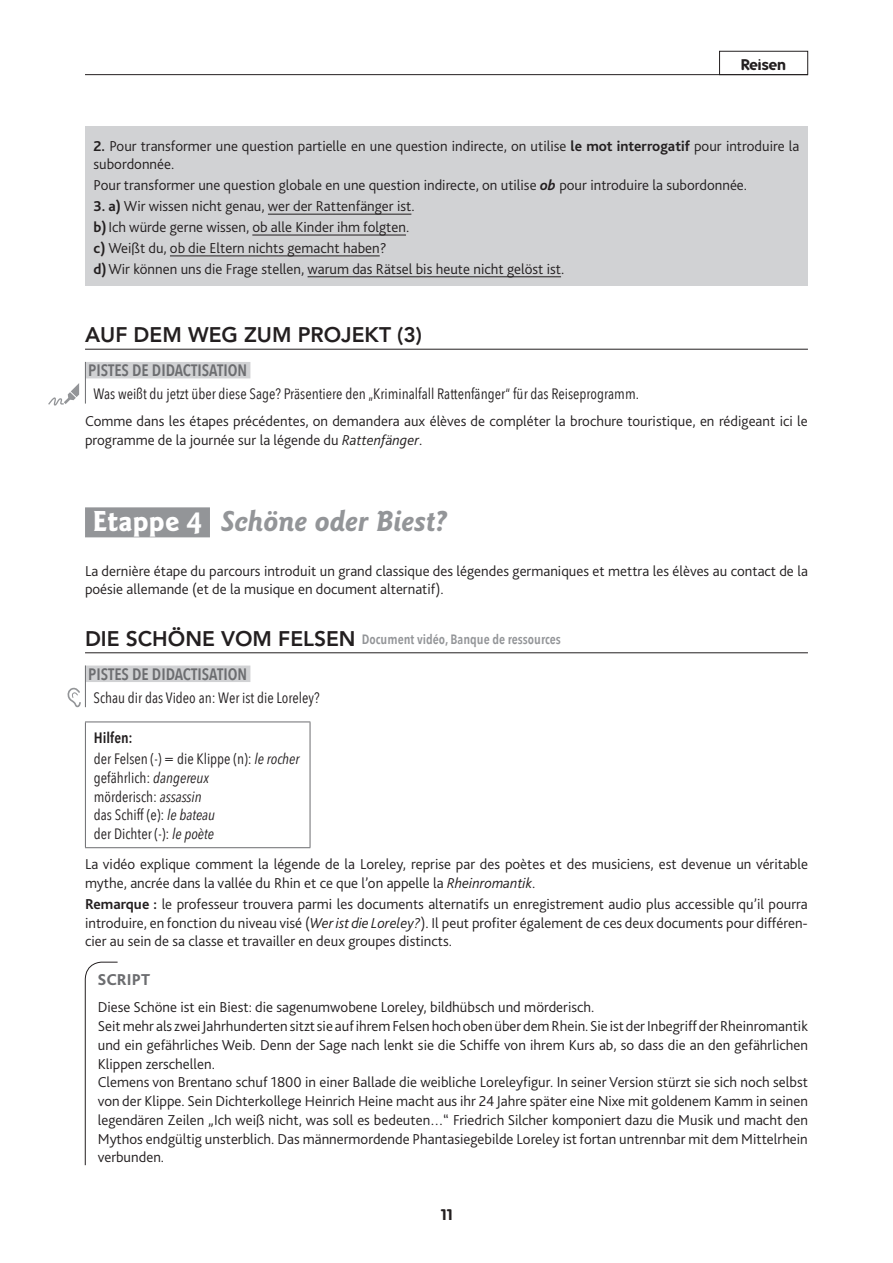
<style>
.page{position:relative;width:893px;height:1263px;background:#fff}
.page>*{position:absolute;margin:0;border:0;box-sizing:border-box;transform-origin:0 0}
.t1{font:italic 700 30px "Goudy Sans Std";color:#939598}
.t2{font:800 21px "Avenir LT Std";color:#231f20}
.t3{font:600 16.5px "Avenir Next Condensed";color:#6c6d70}
.t4{font:800 16.5px "Bliss 2";color:#6c6d70}
.t5{font:300 15px/18.8px "Bliss 2";color:#231f20}
.t6{font:15px/18.8px "Avenir Next Condensed";color:#231f20}
.t7{font:700 15px "Folks";color:#231f20}
.t8{font:600 13.5px "Avenir Next Condensed";color:#939598}
.s1{font-weight:700}
.s2{font-weight:700;font-style:italic}
.s3{font-style:italic}
.s4{font-style:normal;color:#fff}
.s5{font-family:"Avenir LT Std";font-weight:800;font-size:21px;color:#231f20}
.s6{font-weight:600}
.s7{font-family:"Avenir Next LT Pro";font-style:italic;font-stretch:condensed}
</style>
<div class="page">
<div style="left:85px;top:126px;width:723px;height:160px;background:#d1d2d4"></div>
<hr style="left:85px;top:74px;width:723px;height:1px;background:#231f20">
<hr style="left:268px;top:214px;width:143px;height:1px;background:#231f20">
<hr style="left:252px;top:235px;width:154px;height:1px;background:#231f20">
<hr style="left:170px;top:256px;width:210px;height:1px;background:#231f20">
<hr style="left:308px;top:276px;width:253px;height:1px;background:#231f20">
<hr style="left:85px;top:349px;width:723px;height:1px;background:#231f20">
<div style="left:85px;top:362px;width:165px;height:16px;background:#d1d2d4"></div>
<div style="left:85px;top:507px;width:125px;height:30px;background:#939598"></div>
<hr style="left:85px;top:652px;width:723px;height:1px;background:#231f20">
<div style="left:85px;top:665px;width:165px;height:17px;background:#d1d2d4"></div>
<hr style="left:85px;top:721px;width:225px;height:1px;background:#6c6d70">
<hr style="left:85px;top:722px;width:1px;height:125px;background:#6c6d70">
<hr style="left:310px;top:722px;width:1px;height:125px;background:#6c6d70">
<hr style="left:85px;top:847px;width:225px;height:1px;background:#6c6d70">
<hr style="left:85px;top:362px;width:1px;height:42px;background:#6c6d70">
<svg style="left:48px;top:383px;width:31px;height:23px"></svg>
<hr style="left:85px;top:665px;width:1px;height:42px;background:#6c6d70">
<svg style="left:67px;top:687px;width:14px;height:21px"></svg>
<svg style="left:85px;top:962px;width:33px;height:203px"></svg>
<div style="left:719px;top:51px;width:89px;height:24px;border:1px solid #231f20"></div>
<p class="t7" style="left:741px;top:56px;width:46px">Reisen</p>
<p class="t5" style="left:94px;top:136px;width:707px"><span class="s1">2.</span> Pour transformer une question partielle en une question indirecte, on utilise <span class="s1">le mot interrogatif</span> pour introduire la subordonnée.</p>
<p class="t5" style="left:94px;top:176px;width:655px">Pour transformer une question globale en une question indirecte, on utilise <span class="s2">ob</span> pour introduire la subordonnée.</p>
<p class="t5" style="left:94px;top:195px;width:472px;line-height:20.9px"><span class="s1">3. a)</span> Wir wissen nicht genau, wer der Rattenfänger ist.<br><span class="s1">b)</span>Ich würde gerne wissen, ob alle Kinder ihm folgten.<br><span class="s1">c)</span> Weißt du, ob die Eltern nichts gemacht haben?<br><span class="s1">d)</span>Wir können uns die Frage stellen, warum das Rätsel bis heute nicht gelöst ist.</p>
<h2 class="t2" style="left:85px;top:323px;width:339px">AUF DEM WEG ZUM PROJEKT (3)</h2>
<p class="t3" style="left:88px;top:360px;width:160px">PISTES DE DIDACTISATION</p>
<p class="t6" style="left:93px;top:385px;width:547px">Was weißt du jetzt über diese Sage? Präsentiere den „Kriminalfall Rattenfänger“ für das Reiseprogramm.</p>
<p class="t5" style="left:85px;top:412px;width:724px">Comme dans les étapes précédentes, on demandera aux élèves de compléter la brochure touristique, en rédigeant ici le programme de la journée sur la légende du <span class="s3">Rattenfänger</span>.</p>
<h1 class="t1" style="left:93px;top:504px;width:356px"><span class="s4">Etappe 4</span> Schöne oder Biest?</h1>
<p class="t5" style="left:85px;top:561px;width:724px">La dernière étape du parcours introduit un grand classique des légendes germaniques et mettra les élèves au contact de la poésie allemande (et de la musique en document alternatif).</p>
<p class="t8" style="left:85px;top:631px;width:477px"><span class="s5">DIE SCHÖNE VOM FELSEN</span> Document vidéo, Banque de ressources</p>
<p class="t3" style="left:88px;top:664px;width:160px">PISTES DE DIDACTISATION</p>
<p class="t6" style="left:94px;top:688px;width:228px">Schau dir das Video an: Wer ist die Loreley?</p>
<p class="t6" style="left:94px;top:728px;width:207px;line-height:20.9px"><span class="s6">Hilfen:<br></span>der Felsen (-) = die Klippe (n): <span class="s7">le rocher</span></p>
<p class="t6" style="left:94px;top:768px;width:123px">gefährlich: <span class="s7">dangereux </span>mörderisch: <span class="s7">assassin </span>das Schiff (e): <span class="s7">le bateau </span>der Dichter (-): <span class="s7">le poète</span></p>
<p class="t5" style="left:85px;top:855px;width:724px">La vidéo explique comment la légende de la Loreley, reprise par des poètes et des musiciens, est devenue un véritable mythe, ancrée dans la vallée du Rhin et ce que l’on appelle la <span class="s3">Rheinromantik</span>.</p>
<p class="t5" style="left:85px;top:894px;width:724px;text-align:justify"><span class="s1">Remarque :</span> le professeur trouvera parmi les documents alternatifs un enregistrement audio plus accessible qu’il pourra introduire, en fonction du niveau visé (<span class="s3">Wer ist die Loreley?</span>). Il peut profiter également de ces deux documents pour différen&shy;cier au sein de sa classe et travailler en deux groupes distincts.</p>
<p class="t4" style="left:97px;top:969px;width:54px">SCRIPT</p>
<p class="t5" style="left:98px;top:998px;width:712px">Diese Schöne ist ein Biest: die sagenumwobene Loreley, bildhübsch und mörderisch.<br>Seit mehr als zwei Jahrhunderten sitzt sie auf ihrem Felsen hoch oben über dem Rhein. Sie ist der Inbegriff der Rheinromantik und ein gefährliches Weib. Denn der Sage nach lenkt sie die Schiffe von ihrem Kurs ab, so dass die an den gefährlichen Klippen zerschellen.<br>Clemens von Brentano schuf 1800 in einer Ballade die weibliche Loreleyfigur. In seiner Version stürzt sie sich noch selbst von der Klippe. Sein Dichterkollege Heinrich Heine macht aus ihr 24 Jahre später eine Nixe mit goldenem Kamm in seinen legendären Zeilen „Ich weiß nicht, was soll es bedeuten…“ Friedrich Silcher komponiert dazu die Musik und macht den Mythos endgültig unsterblich. Das männermordende Phantasiegebilde Loreley ist fortan untrennbar mit dem Mittelrhein verbunden.</p>
<p class="t7" style="left:441px;top:1205px;width:13px">11</p>
</div>
